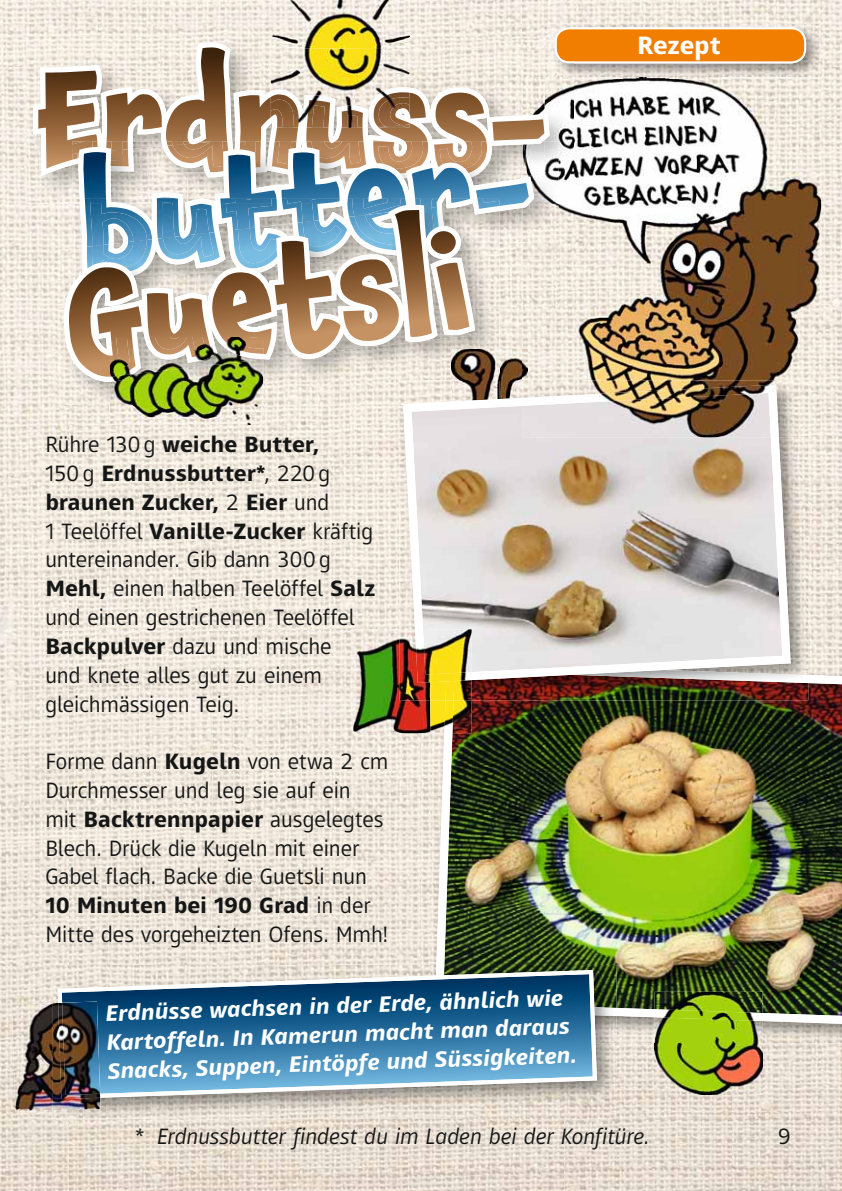
<style>
.page{position:relative;width:842px;height:1191px;background:#fff}
.page>*{position:absolute;margin:0;border:0;box-sizing:border-box;transform-origin:0 0}
.t1{font:700 26px "Mayberry Pro";color:#fff}
.t2{font:23px/28.8px "Mayberry Pro";color:#151616}
.t3{font:italic 700 23px/28.8px "Mayberry Pro";color:#fff}
.t4{font:700 23px/28.8px "Mayberry Pro";letter-spacing:.005em;color:#151616}
.t5{font:italic 23px "Mayberry Pro";color:#151616}
.s1{font-weight:400}
.s2{font-weight:700}
</style>
<div class="page">
<img style="left:0;top:0;width:842px;height:67px">
<img style="left:0;top:704px;width:69px;height:487px">
<img style="left:808px;top:67px;width:34px;height:591px">
<img style="left:499px;top:308px;width:24px;height:41px">
<img style="left:69px;top:704px;width:71px;height:261px">
<img style="left:211px;top:406px;width:210px;height:559px">
<img style="left:140px;top:704px;width:71px;height:261px">
<img style="left:421px;top:733px;width:9px;height:232px">
<img style="left:564px;top:1043px;width:278px;height:148px">
<img style="left:69px;top:1118px;width:495px;height:73px">
<img style="left:331px;top:608px;width:23px;height:22px">
<img style="left:499px;top:349px;width:24px;height:35px">
<img style="left:430px;top:658px;width:412px;height:385px">
<img style="left:435px;top:662px;width:407px;height:363px">
<img style="left:551px;top:24px;width:270px;height:54px">
<svg style="left:555px;top:27px;width:251px;height:36px;background:#f28e20"></svg>
<img style="left:399px;top:406px;width:409px;height:252px">
<img style="left:791px;top:658px;width:17px;height:12px">
<img style="left:472px;top:683px;width:336px;height:17px">
<img style="left:791px;top:670px;width:17px;height:13px">
<svg style="left:403px;top:384px;width:388px;height:299px;background:#d1c8c0"></svg>
<img style="left:523px;top:79px;width:298px;height:358px">
<img style="left:574px;top:78px;width:247px;height:1px">
<img style="left:527px;top:380px;width:281px;height:57px">
<img style="left:523px;top:384px;width:256px;height:53px">
<img style="left:27px;top:37px;width:524px;height:41px">
<img style="left:551px;top:37px;width:23px;height:41px">
<img style="left:550px;top:78px;width:24px;height:126px">
<svg style="left:551px;top:78px;width:23px;height:1px"></svg>
<svg style="left:33px;top:42px;width:517px;height:99px"></svg>
<img style="left:499px;top:284px;width:24px;height:24px">
<img style="left:523px;top:204px;width:36px;height:104px">
<img style="left:527px;top:141px;width:32px;height:63px">
<img style="left:524px;top:141px;width:19px;height:3px">
<img style="left:331px;top:141px;width:193px;height:6px">
<svg style="left:331px;top:147px;width:203px;height:137px"></svg>
<img style="left:331px;top:308px;width:168px;height:98px">
<img style="left:452px;top:349px;width:47px;height:50px">
<img style="left:399px;top:383px;width:53px;height:23px">
<img style="left:403px;top:399px;width:96px;height:7px">
<img style="left:344px;top:204px;width:155px;height:104px">
<img style="left:442px;top:204px;width:57px;height:46px">
<img style="left:442px;top:203px;width:31px;height:1px">
<svg style="left:420px;top:203px;width:13px;height:2px"></svg>
<img style="left:331px;top:199px;width:168px;height:4px">
<svg style="left:331px;top:205px;width:144px;height:178px"></svg>
<svg style="left:0;top:47px;width:331px;height:657px;background:#d6cfc6"></svg>
<img style="left:53px;top:965px;width:563px;height:153px">
<img style="left:430px;top:965px;width:186px;height:78px">
<img style="left:436px;top:965px;width:180px;height:51px">
<svg style="left:58px;top:970px;width:539px;height:129px;background:#5085a7"></svg>
<img style="left:271px;top:0;width:138px;height:87px">
<img style="left:271px;top:87px;width:138px;height:40px">
<img style="left:376px;top:125px;width:33px;height:2px">
<img style="left:353px;top:629px;width:77px;height:104px">
<img style="left:430px;top:683px;width:14px;height:50px">
<img style="left:444px;top:683px;width:28px;height:50px">
<img style="left:399px;top:629px;width:31px;height:71px">
<img style="left:415px;top:629px;width:57px;height:54px">
<img style="left:654px;top:1021px;width:108px;height:73px">
<img style="left:654px;top:991px;width:108px;height:18px">
<img style="left:654px;top:1009px;width:108px;height:12px">
<img style="left:12px;top:1003px;width:41px;height:109px">
<img style="left:53px;top:1002px;width:48px;height:108px">
<img style="left:58px;top:1002px;width:42px;height:97px">
<img style="left:110px;top:377px;width:153px;height:48px">
<img style="left:110px;top:377px;width:23px;height:5px">
<img style="left:110px;top:337px;width:153px;height:40px">
<p class="t1" style="left:637px;top:35px;width:85px">Rezept</p>
<p class="t4" style="left:45px;top:432px;width:287px"><span class="s1">Rühre -30 g</span> weiche Butter, <span class="s1">-50 g</span> Erdnussbutter*<span class="s1">, 220 g </span>braunen Zucker, <span class="s1">2</span> Eier <span class="s1">und</span></p>
<p class="t2" style="left:45px;top:519px;width:331px">- Teelöffel <span class="s2">Vanille-Zucker</span> kräftig untereinander. Gib dann 300 g<br><span class="s2">Mehl,</span> einen halben Teelöffel <span class="s2">Salz </span>und einen gestrichenen Teelöffel<br><span class="s2">Back pulver</span> dazu und mische<br>und knete alles gut zu einem gleichmässigen Teig.</p>
<p class="t2" style="left:45px;top:749px;width:344px">Forme dann <span class="s2">Kugeln</span> von etwa 2 cm<br>Durchmesser und leg sie auf ein<br>mit <span class="s2">Backtrennpapier</span> ausgelegtes<br>Blech. Drück die Kugeln mit einer<br>Gabel flach. Backe die Guetsli nun <span class="s2">-0 Minuten bei -90 Grad</span> in der<br>Mitte des vorgeheizten Ofens. Mmh!</p>
<p class="t3" style="left:105px;top:1001px;width:471px;rotate:-2deg">Erdnüsse wachsen in der Erde, ähnlich wie<br>Kartoffeln. In Kamerun macht man daraus<br>Snacks, Suppen, Eintöpfe und Süssigkeiten.</p>
<p class="t5" style="left:135px;top:1127px;width:516px">* Erdnussbutter findest du im Laden bei der Konfitüre.</p>
<p class="t2" style="left:778px;top:1124px;width:15px">9</p>
</div>
